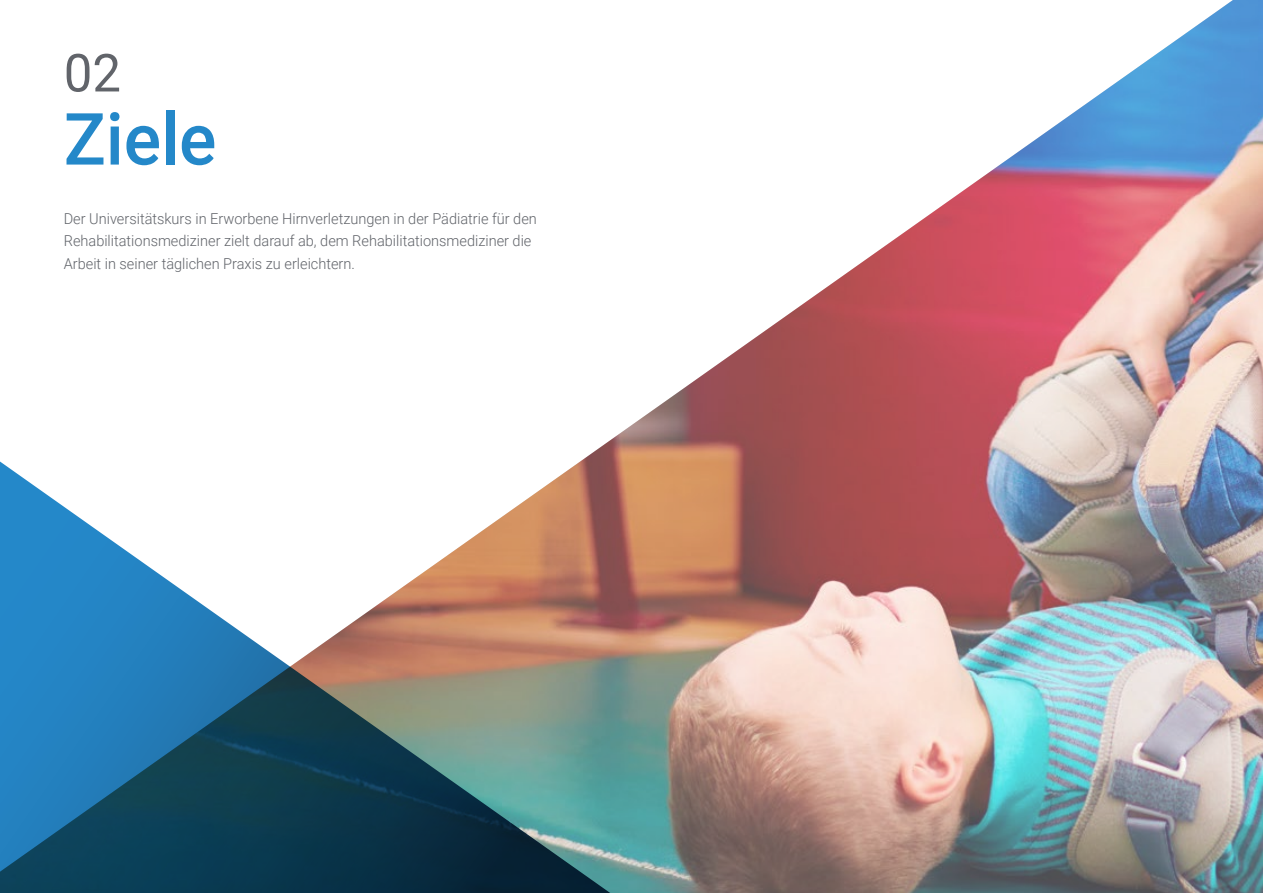
<style>
.page{position:relative;width:1263px;height:893px;background:#fff}
.page>*{position:absolute;margin:0;border:0;box-sizing:border-box;transform-origin:0 0}
.t1{font:500 72px "Roboto";color:#2488c9}
.t2{font:52.5px "Roboto";color:#61646a}
.t3{font:300 15px/22.5px "Roboto";color:#61646a}
</style>
<div class="page">
<img style="left:602px;top:0;width:661px;height:893px">
<svg style="left:0;top:446px;width:640px;height:447px"></svg>
<h2 class="t2" style="left:64px;top:36px;width:59px">02</h2>
<h1 class="t1" style="left:64px;top:89px;width:154px">Ziele</h1>
<p class="t3" style="left:64px;top:207px;width:475px">Der Universitätskurs in Erworbene Hirnverletzungen in der Pädiatrie für den<br>Rehabilitationsmediziner zielt darauf ab, dem Rehabilitationsmediziner die<br>Arbeit in seiner täglichen Praxis zu erleichtern.</p>
</div>
